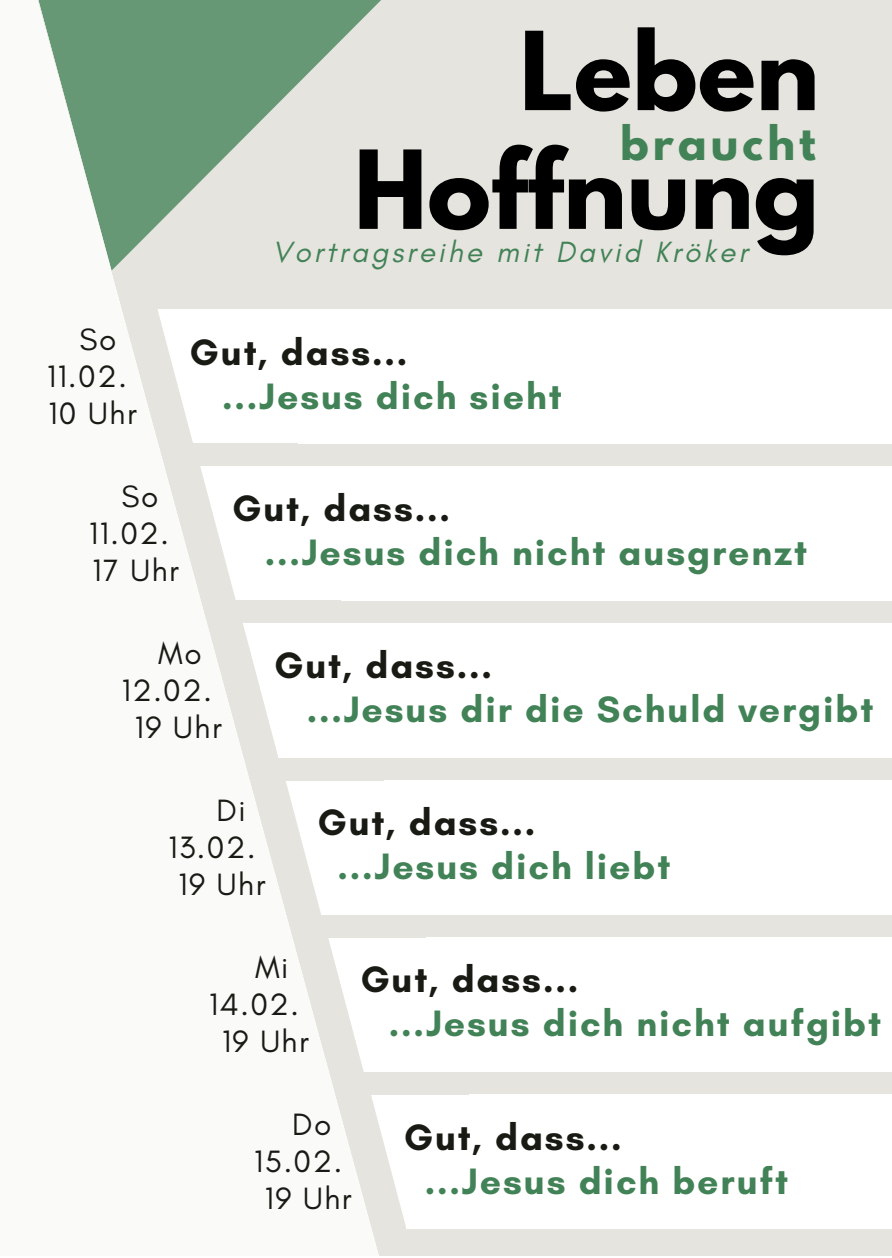
<style>
.page{position:relative;width:892px;height:1258px;background:#fff}
.page>*{position:absolute;margin:0;border:0;box-sizing:border-box;transform-origin:0 0}
.t1{font:700 96.3px "League Spartan";color:#000}
.t2{font:700 42px "League Spartan";letter-spacing:.1em;color:#428257}
.t3{font:700 37.5px "Glacial Indifference";letter-spacing:.05em;color:#428257}
.t4{font:700 37.5px "Glacial Indifference";letter-spacing:.05em;color:#181b13}
.t5{font:31.5px "Glacial Indifference";letter-spacing:.05em;color:#181b13}
.t6{font:italic 29.7px "Glacial Indifference";letter-spacing:.1em;color:#428257}
</style>
<div class="page">
<div style="left:0;top:0;width:891px;height:1255px;background:#e6e4de"></div>
<div style="left:0;top:271px;width:379px;height:984px;background:#fafaf9"></div>
<svg style="left:0;top:0;width:381px;height:271px"></svg>
<div style="left:193px;top:309px;width:698px;height:135px;background:#fff"></div>
<div style="left:148px;top:287px;width:107px;height:22px;background:#e6e4de"></div>
<div style="left:236px;top:466px;width:655px;height:135px;background:#fff"></div>
<div style="left:278px;top:623px;width:613px;height:135px;background:#fff"></div>
<div style="left:321px;top:780px;width:570px;height:135px;background:#fff"></div>
<div style="left:364px;top:937px;width:527px;height:135px;background:#fff"></div>
<svg style="left:151px;top:287px;width:275px;height:942px"></svg>
<div style="left:406px;top:1094px;width:485px;height:135px;background:#fff"></div>
<div style="left:361px;top:1072px;width:108px;height:22px;background:#e6e4de"></div>
<p class="t5" style="left:80px;top:320px;width:38px">So</p>
<p class="t5" style="left:47px;top:357px;width:81px">11.02.</p>
<p class="t5" style="left:48px;top:394px;width:90px">10 Uhr</p>
<p class="t1" style="left:519px;top:23px;width:301px">Leben</p>
<p class="t2" style="left:620px;top:122px;width:197px">braucht</p>
<p class="t1" style="left:354px;top:142px;width:467px">Hoffnung</p>
<p class="t6" style="left:272px;top:234px;width:476px">Vortragsreihe mit David Kröker</p>
<h3 class="t4" style="left:189px;top:329px;width:219px">Gut, dass...</h3>
<h3 class="t3" style="left:222px;top:374px;width:341px">...Jesus dich sieht</h3>
<p class="t5" style="left:121px;top:477px;width:38px">So</p>
<p class="t5" style="left:89px;top:514px;width:81px">11.02.</p>
<p class="t5" style="left:93px;top:551px;width:88px">17 Uhr</p>
<h3 class="t4" style="left:232px;top:485px;width:219px">Gut, dass...</h3>
<h3 class="t3" style="left:265px;top:529px;width:544px">...Jesus dich nicht ausgrenzt</h3>
<p class="t5" style="left:158px;top:634px;width:45px">Mo</p>
<p class="t5" style="left:122px;top:671px;width:91px">12.02.</p>
<p class="t5" style="left:135px;top:708px;width:88px">19 Uhr</p>
<p class="t4" style="left:274px;top:642px;width:219px">Gut, dass...</p>
<p class="t3" style="left:306px;top:686px;width:568px">...Jesus dir die Schuld vergibt</p>
<p class="t5" style="left:216px;top:791px;width:31px">Di</p>
<p class="t5" style="left:168px;top:828px;width:88px">13.02.</p>
<p class="t5" style="left:178px;top:865px;width:88px">19 Uhr</p>
<h3 class="t4" style="left:317px;top:799px;width:219px">Gut, dass...</h3>
<h3 class="t3" style="left:337px;top:843px;width:334px">...Jesus dich liebt</h3>
<h1 class="t5" style="left:255px;top:948px;width:35px">Mi</h1>
<h1 class="t5" style="left:209px;top:985px;width:91px">14.02.</h1>
<h2 class="t5" style="left:222px;top:1022px;width:88px">19 Uhr</h2>
<h3 class="t4" style="left:360px;top:956px;width:219px">Gut, dass...</h3>
<h3 class="t3" style="left:389px;top:1000px;width:493px">...Jesus dich nicht aufgibt</h3>
<h3 class="t5" style="left:292px;top:1105px;width:41px">Do</h3>
<p class="t5" style="left:254px;top:1142px;width:89px">15.02.</p>
<h3 class="t5" style="left:265px;top:1179px;width:88px">19 Uhr</h3>
<h3 class="t4" style="left:404px;top:1114px;width:219px">Gut, dass...</h3>
<h3 class="t3" style="left:425px;top:1158px;width:364px">...Jesus dich beruft</h3>
</div>
